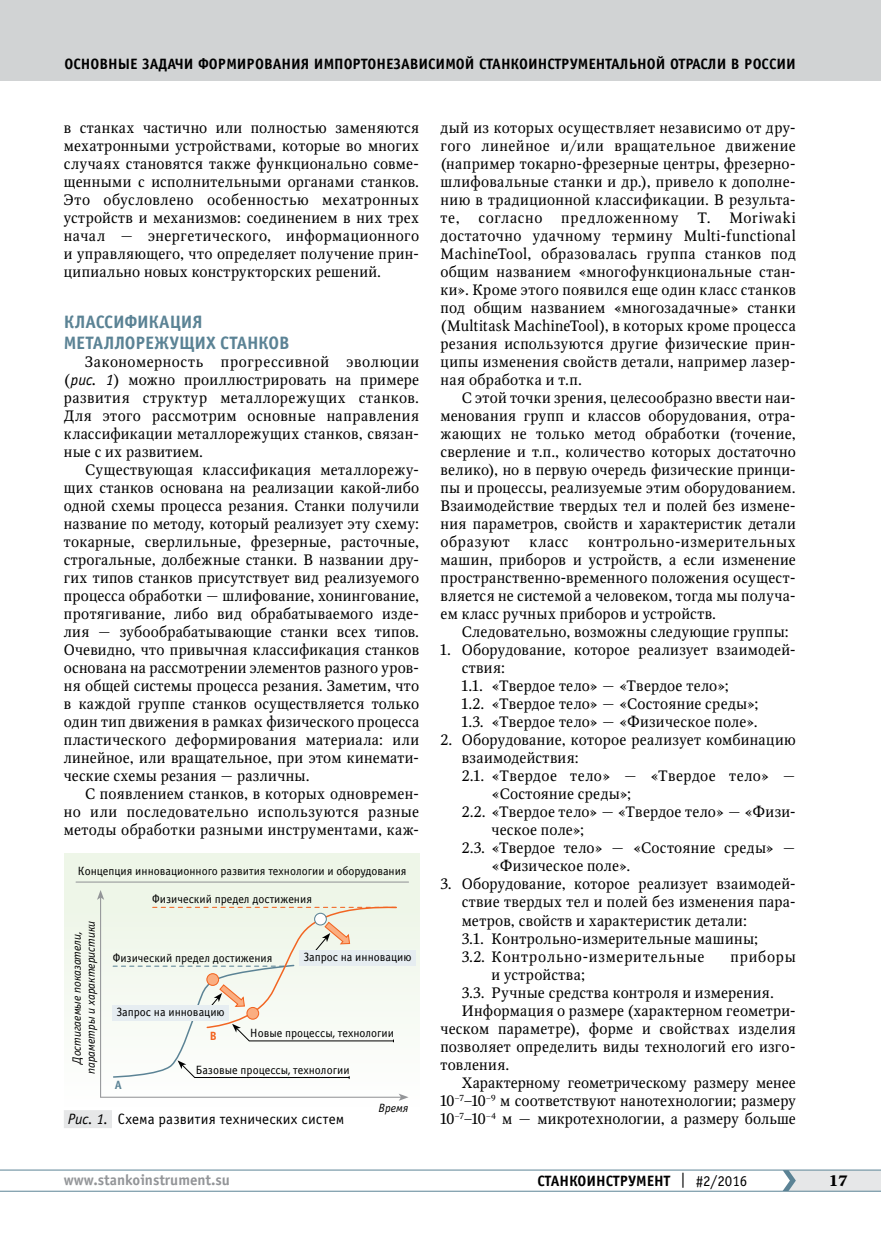
<style>
.page{position:relative;width:881px;height:1234px;background:#fff}
.page>*{position:absolute;margin:0;border:0;box-sizing:border-box;transform-origin:0 0}
.t1{font:700 18px/21px "Officina Sans C";letter-spacing:.005em;color:#5b8395}
.t2{font:15px/18px "Octava";letter-spacing:.02em;color:#000;text-align:justify}
.t3{font:700 15px "Officina Sans C";color:#000}
.t4{font:15px "Officina Sans C";letter-spacing:.005em;color:#000}
.t5{font:700 15px "Officina Sans C";color:#939598}
.t6{font:15px "Octava";letter-spacing:.05em;color:#000}
.t7{font:15px "Octava";letter-spacing:.04em;color:#000}
.t8{font:700 15px "Octava";color:#000}
.t9{font:12px "Officina Sans C";color:#000}
.t10{font:italic 12px/14.2px "Officina Sans C";color:#000;text-align:center}
.t11{font:700 12px "Officina Sans C";color:#5b8395}
.t12{font:700 12px "Officina Sans C";color:#f26522}
.s1{font-family:"Officina Sans C";font-style:italic;font-size:15.75px}
.s2{font-style:italic}
.s3{font-weight:400}
</style>
<div class="page">
<hr style="left:0;top:1190px;width:880px;height:1px;background:#5b8395">
<hr style="left:0;top:1169px;width:880px;height:1px;background:#5b8395">
<svg style="left:782px;top:1169px;width:98px;height:21px;background:#d9dee1"></svg>
<div style="left:0;top:0;width:880px;height:81px;background:#d1d3d4"></div>
<div style="left:64px;top:853px;width:355px;height:254px;background:linear-gradient(to bottom,#ecf5e5,#fbfcfb)"></div>
<div style="left:64px;top:1109px;width:48px;height:18px;background:#e6e7e8"></div>
<hr style="left:100px;top:897px;width:1px;height:199px;background:#939598">
<svg style="left:97px;top:889px;width:7px;height:10px"></svg>
<hr style="left:101px;top:1096px;width:300px;height:1px;background:#939598">
<svg style="left:398px;top:1093px;width:10px;height:7px"></svg>
<hr style="left:76px;top:881px;width:332px;height:1px;background:#939598">
<svg style="left:112px;top:905px;width:285px;height:173px"></svg>
<div style="left:299px;top:950px;width:116px;height:15px;background:#e6edf1"></div>
<div style="left:112px;top:1005px;width:117px;height:15px;background:#e6edf1"></div>
<p class="t3" style="left:65px;top:56px;width:732px">Основные задачи формирования импортонезависимой станкоинструментальной отрасли в России</p>
<p class="t2" style="left:64px;top:119px;width:357px">в станках частично или полностью заменяются мехатронными устройствами, которые во многих случаях становятся также функционально совме&shy;щенными с исполнительными органами станков.<br>Это обусловлено особенностью мехатронных устройств и механизмов: соединением в них трех начал — энергетического, информационного и управляющего, что определяет получение прин&shy;ципиально новых конструкторских решений.</p>
<p class="t1" style="left:64px;top:311px;width:227px">Классификация металлорежущих станков</p>
<p class="t2" style="left:64px;top:353px;width:357px;text-indent:21px">Закономерность прогрессивной эволюции (<span class="s1">рис. 1</span>) можно проиллюстрировать на примере развития структур металлорежущих станков.<br>Для этого рассмотрим основные направления классификации металлорежущих станков, связан&shy;ные с их развитием.</p>
<p class="t2" style="left:64px;top:461px;width:357px;text-indent:21px">Существующая классификация металлорежу&shy;щих станков основана на реализации какой-либо одной схемы процесса резания. Станки получили название по методу, который реализует эту схему: токарные, сверлильные, фрезерные, расточные, строгальные, долбежные станки. В названии дру&shy;гих типов станков присутствует вид реализуемого процесса обработки — шлифование, хонингование, протягивание, либо вид обрабатываемого изде&shy;лия — зубообрабатывающие станки всех типов.<br>Очевидно, что привычная классификация станков основана на рассмотрении элементов разного уров&shy;ня общей системы процесса резания. Заметим, что в каждой группе станков осуществляется только один тип движения в рамках физического процесса пластического деформирования материала: или линейное, или вращательное, при этом кинемати&shy;ческие схемы резания — различны.</p>
<p class="t2" style="left:64px;top:785px;width:357px;text-indent:21px">С появлением станков, в которых одновремен&shy;но или последовательно используются разные методы обработки разными инструментами, каж-</p>
<p class="t9" style="left:78px;top:864px;width:330px">Концепция инновационного развития технологии и оборудования</p>
<p class="t10" style="left:70px;top:1073px;width:155px;rotate:-90deg">Достигаемые показатели, параметры и характеристики</p>
<p class="t9" style="left:152px;top:892px;width:161px">Физический предел достижения</p>
<p class="t9" style="left:113px;top:950px;width:161px">Физический предел достижения</p>
<p class="t9" style="left:117px;top:1005px;width:109px">Запрос на инновацию</p>
<p class="t9" style="left:303px;top:950px;width:109px">Запрос на инновацию</p>
<p class="t11" style="left:115px;top:1078px;width:8px">А</p>
<p class="t9" style="left:250px;top:1026px;width:145px">Новые процессы, технологии</p>
<p class="t9" style="left:196px;top:1062px;width:155px">Базовые процессы, технологии</p>
<p class="t12" style="left:210px;top:1029px;width:7px">В</p>
<p class="t4" style="left:68px;top:1110px;width:278px"><span class="s2">Рис. 1.</span> Схема развития технических систем</p>
<p class="t10" style="left:378px;top:1101px;width:31px">Время</p>
<p class="t2" style="left:440px;top:119px;width:357px">дый из которых осуществляет независимо от дру&shy;гого линейное и/или вращательное движение (например токарно-фрезерные центры, фрезерно&shy;шлифовальные станки и др.), привело к дополне&shy;нию в традиционной классификации. В результа&shy;те,</p>
<p class="t2" style="left:440px;top:209px;width:357px;text-indent:257px">T. Moriwaki достаточно удачному термину Multi-functional MachineTool, образовалась группа станков под общим названием «многофункциональные стан&shy;ки». Кроме этого появился еще один класс станков под общим названием «многозадачные» станки (Multitask MachineTool), в которых кроме процесса резания используются другие физические прин&shy;ципы изменения свойств детали, например лазер&shy;ная обработка и т.п.</p>
<p class="t2" style="left:440px;top:389px;width:357px;text-align:left;text-indent:21px">С этой точки зрения, целесообразно ввести наи&shy;менования групп и классов оборудования, отра&shy;жающих не только метод обработки (точение, сверление и т.п., количество которых достаточно велико), но в первую очередь физические принци&shy;пы и процессы, реализуемые этим оборудованием.<br>Взаимодействие твердых тел и полей без измене&shy;ния параметров, свойств и характеристик детали образуют</p>
<p class="t7" style="left:478px;top:208px;width:65px">согласно</p>
<p class="t6" style="left:561px;top:208px;width:119px">предложенному</p>
<p class="t2" style="left:440px;top:533px;width:357px;text-indent:147px">контрольно-измерительных машин, приборов и устройств, а если изменение пространственно-временного положения осущест&shy;вляется не системой а человеком, тогда мы получа&shy;ем класс ручных приборов и устройств.</p>
<p class="t2" style="left:461px;top:623px;width:328px">Следовательно, возможны следующие группы:</p>
<p class="t2" style="left:461px;top:641px;width:335px;text-align:left;text-indent:-21px">1. Оборудование, которое реализует взаимодей&shy;ствия:<br>1.1. «Твердое тело» — «Твердое тело»;<br>1.2. «Твердое тело» — «Состояние среды»;<br>1.3. «Твердое тело» — «Физическое поле».</p>
<p class="t2" style="left:440px;top:731px;width:357px">2. Оборудование, которое реализует комбинацию</p>
<p class="t2" style="left:461px;top:749px;width:118px">взаимодействия:</p>
<p class="t2" style="left:461px;top:767px;width:335px">2.1. «Твердое тело» — «Твердое тело» —</p>
<p class="t2" style="left:491px;top:785px;width:141px">«Состояние среды»;</p>
<p class="t2" style="left:461px;top:803px;width:335px">2.2. «Твердое тело» — «Твердое тело» — «Физи-</p>
<p class="t2" style="left:491px;top:821px;width:94px">ческое поле»;</p>
<p class="t2" style="left:461px;top:839px;width:335px">2.3. «Твердое тело» — «Состояние среды» —</p>
<p class="t2" style="left:491px;top:857px;width:140px">«Физическое поле».</p>
<p class="t2" style="left:461px;top:875px;width:335px;text-align:left;text-indent:-21px">3. Оборудование, которое реализует взаимодей&shy;ствие твердых тел и полей без изменения пара&shy;метров, свойств и характеристик детали:<br>3.1. Контрольно-измерительные машины;<br>3.2. Контрольно-измерительные</p>
<p class="t2" style="left:529px;top:533px;width:41px">класс</p>
<p class="t6" style="left:730px;top:946px;width:67px">приборы</p>
<p class="t2" style="left:491px;top:965px;width:95px">и устройства;</p>
<p class="t2" style="left:461px;top:983px;width:313px">3.3. Ручные средства контроля и измерения.</p>
<p class="t2" style="left:461px;top:1001px;width:335px">Информация о размере (характерном геометри-</p>
<p class="t2" style="left:440px;top:1019px;width:357px">ческом параметре), форме и свойствах изделия</p>
<p class="t2" style="left:440px;top:1037px;width:357px">позволяет определить виды технологий его изго-</p>
<p class="t2" style="left:440px;top:1055px;width:70px">товления.</p>
<p class="t2" style="left:461px;top:1073px;width:335px">Характерному геометрическому размеру менее</p>
<p class="t2" style="left:440px;top:1091px;width:356px">10<sup>–7</sup>–10<sup>–9</sup> м соответствуют нанотехнологии; размеру</p>
<p class="t2" style="left:440px;top:1109px;width:356px">10<sup>–7</sup>–10<sup>–4</sup> м — микротехнологии, а размеру больше</p>
<p class="t5" style="left:64px;top:1171px;width:168px">www.stankoinstrument.su</p>
<p class="t3" style="left:537px;top:1171px;width:211px">СТАНКОИНСТРУМЕНТ <span class="s3">| #2/2016</span></p>
<p class="t8" style="left:828px;top:1170px;width:20px">17</p>
</div>
